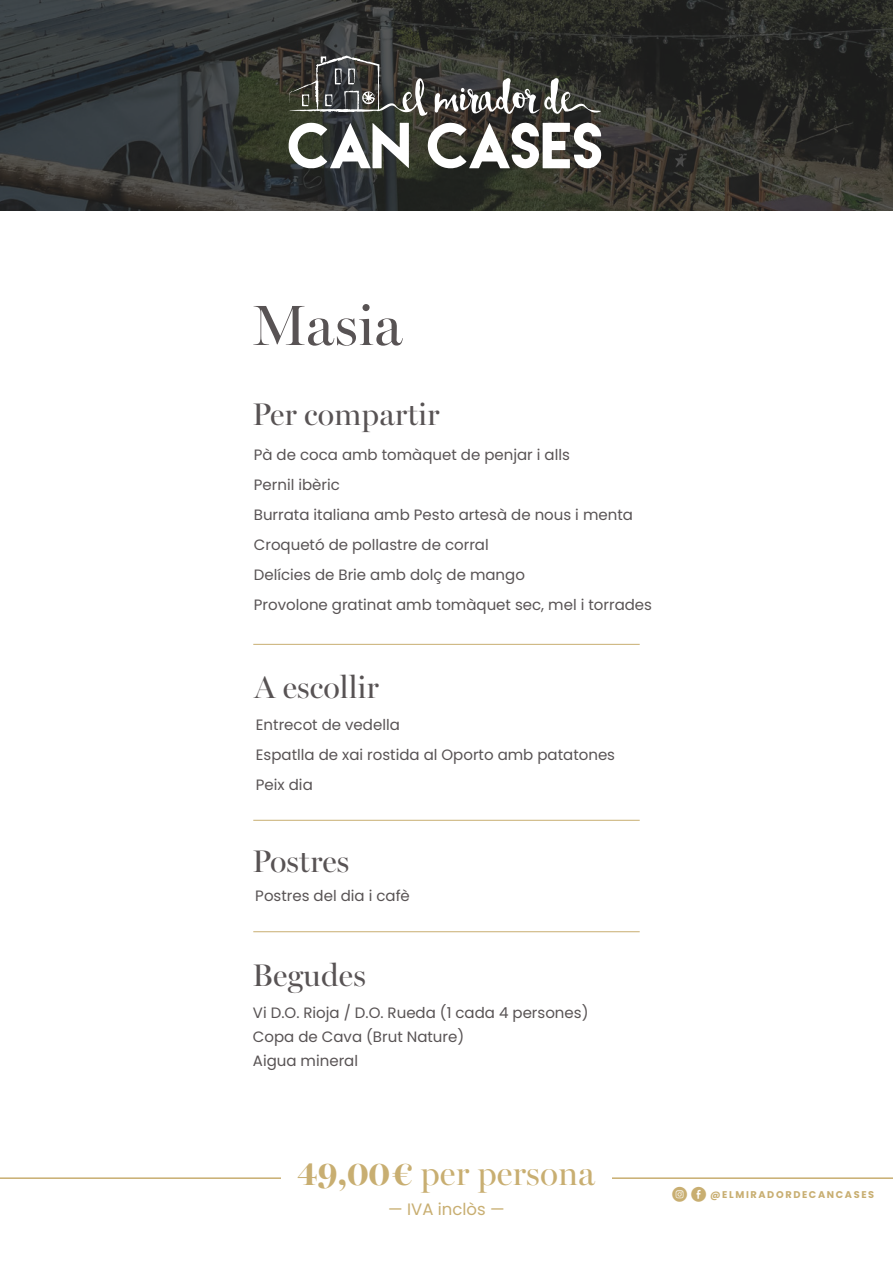
<style>
.page{position:relative;width:893px;height:1263px;background:#fff}
.page>*{position:absolute;margin:0;border:0;box-sizing:border-box;transform-origin:0 0}
.t1{font:57.15px "Miller Banner";color:#585354}
.t2{font:34.35px "Miller Banner";color:#c8ae71}
.t3{font:31.35px "Miller Banner";color:#585354}
.t4{font:16.5px "Poppins";color:#c8ae71}
.t5{font:15px/30px "Poppins";color:#585354}
.t6{font:700 9.75px "Poppins";letter-spacing:.165em;color:#c8ae71}
.s1{font-weight:700}
.s2{font-family:"Social Media Circled";font-weight:400;font-size:14.7px}
</style>
<div class="page">
<div style="left:0;top:0;width:893px;height:211px;background:#262626;opacity:.75"></div>
<hr style="left:253px;top:644px;width:387px;height:1px;background:#c8ae71">
<hr style="left:253px;top:820px;width:387px;height:1px;background:#c8ae71">
<hr style="left:0;top:1177px;width:893px;height:2px;background:#c8ae71">
<div style="left:281px;top:1150px;width:331px;height:56px;background:#fff"></div>
<hr style="left:253px;top:931px;width:387px;height:1px;background:#c8ae71">
<svg style="left:288px;top:55px;width:313px;height:115px"></svg>
<h1 class="t1" style="left:252px;top:301px;width:151px">Masia</h1>
<h3 class="t3" style="left:252px;top:401px;width:189px">Per compartir</h3>
<p class="t5" style="left:254px;top:440px;width:400px">Pà de coca amb tomàquet de penjar i alls<br>Pernil ibèric<br>Burrata italiana amb Pesto artesà de nous i menta Croquetó de pollastre de corral<br>Delícies de Brie amb dolç de mango<br>Provolone gratinat amb tomàquet sec, mel i torrades</p>
<h3 class="t3" style="left:254px;top:674px;width:126px">A escollir</h3>
<p class="t5" style="left:256px;top:709px;width:361px">Entrecot de vedella<br>Espatlla de xai rostida al Oporto amb patatones<br>Peix dia</p>
<h3 class="t3" style="left:252px;top:848px;width:99px">Postres</h3>
<p class="t5" style="left:255px;top:881px;width:156px">Postres del dia i cafè</p>
<h3 class="t3" style="left:252px;top:962px;width:115px">Begudes</h3>
<p class="t5" style="left:253px;top:1001px;width:337px;line-height:24px">Vi D.O. Rioja / D.O. Rueda (1 cada 4 persones)<br>Copa de Cava (Brut Nature)<br>Aigua mineral</p>
<h2 class="t2" style="left:297px;top:1159px;width:299px"><span class="s1">49,00€</span> per persona</h2>
<p class="t4" style="left:388px;top:1197px;width:118px">— IVA inclòs —</p>
<p class="t6" style="left:672px;top:1188px;width:204px"><span class="s2">QE</span> @ELMIRADORDECANCASES</p>
</div>
